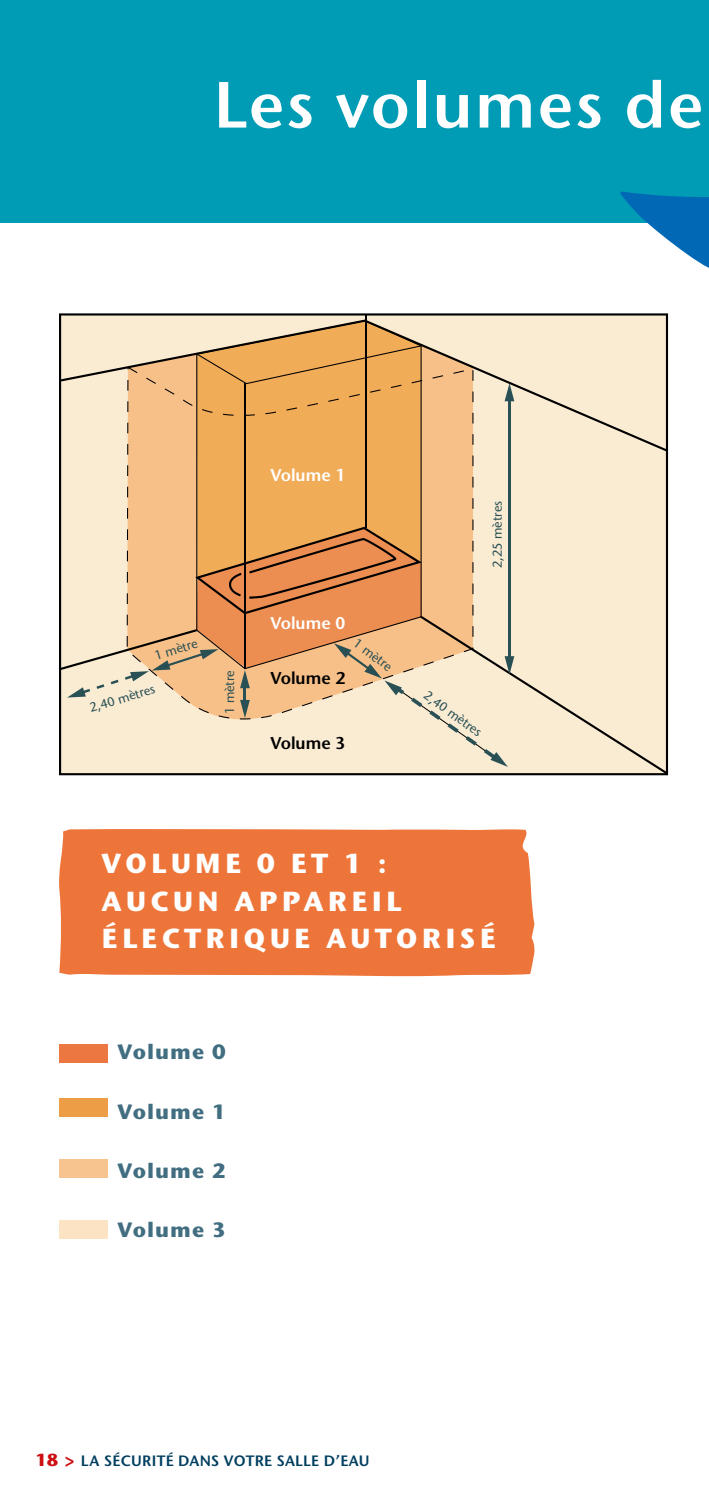
<style>
.page{position:relative;width:709px;height:1489px;background:#fff}
.page>*{position:absolute;margin:0;border:0;box-sizing:border-box;transform-origin:0 0}
.t1{font:600 65px "Stone Sans ITC Std";letter-spacing:.03em;color:#fff}
.t2{font:700 27.5px/37.5px "Stone Sans ITC Std";letter-spacing:.15em;color:#fff}
.t3{font:700 20.75px "Stone Sans ITC Std";letter-spacing:.05em;color:#426e81}
.t4{font:600 17px "Stone Sans";color:#fff}
.t5{font:600 17px "Stone Sans";color:#000}
.t6{font:600 15px "Stone Sans ITC Std";letter-spacing:.02em;color:#003e60}
.t7{font:12.75px "Stone Sans";color:#295054}
.s1{font-weight:700;font-size:17.5px;color:#cd1013}
</style>
<div class="page">
<div style="left:0;top:0;width:709px;height:223px;background:#009bb4"></div>
<div style="left:59px;top:829px;width:475px;height:147px;background:#ee7539"></div>
<svg style="left:59px;top:313px;width:609px;height:462px;fill:#faebd3"></svg>
<svg style="left:60px;top:319px;width:606px;height:132px;fill:#faebd3"></svg>
<svg style="left:127px;top:367px;width:346px;height:160px;fill:#f1ac58"></svg>
<hr style="left:365px;top:315px;width:1px;height:213px;background:#000">
<svg style="left:504px;top:383px;width:10px;height:18px"></svg>
<hr style="left:508px;top:396px;width:2px;height:261px;background:#295054">
<svg style="left:59px;top:527px;width:609px;height:247px"></svg>
<svg style="left:620px;top:191px;width:89px;height:77px"></svg>
<div style="left:59px;top:1044px;width:48px;height:18px;background:#ec7740"></div>
<div style="left:59px;top:1098px;width:48px;height:18px;background:#ee9d47"></div>
<div style="left:59px;top:1159px;width:48px;height:18px;background:#f7c48f"></div>
<div style="left:59px;top:1220px;width:48px;height:18px;background:#fce3c3"></div>
<h1 class="t1" style="left:214px;top:64px;width:491px">Les volumes de</h1>
<p class="t7" style="left:153px;top:648px;width:46px;rotate:-17deg">1 mètre</p>
<p class="t7" style="left:88px;top:701px;width:69px;rotate:-17deg">2,40 mètres</p>
<p class="t7" style="left:222px;top:714px;width:46px;rotate:-90deg">1 mètre</p>
<h3 class="t4" style="left:270px;top:464px;width:76px">Volume 1</h3>
<h3 class="t4" style="left:270px;top:613px;width:76px">Volume 0</h3>
<h3 class="t5" style="left:270px;top:667px;width:76px">Volume 2</h3>
<p class="t7" style="left:360px;top:635px;width:46px;rotate:37deg">1 mètre</p>
<h3 class="t5" style="left:270px;top:732px;width:76px">Volume 3</h3>
<p class="t7" style="left:490px;top:568px;width:69px;rotate:-90deg">2,25 mètres</p>
<p class="t7" style="left:430px;top:687px;width:69px;rotate:36deg">2,40 mètres</p>
<h2 class="t2" style="left:102px;top:844px;width:396px">VOLUME 0 ET 1 :<br>AUCUN APPAREIL<br>ÉLECTRIQUE AUTORISÉ</h2>
<h3 class="t3" style="left:117px;top:1038px;width:110px">Volume 0</h3>
<h3 class="t3" style="left:117px;top:1097px;width:110px">Volume 1</h3>
<h3 class="t3" style="left:117px;top:1157px;width:110px">Volume 2</h3>
<h3 class="t3" style="left:117px;top:1216px;width:110px">Volume 3</h3>
<p class="t6" style="left:35px;top:1451px;width:335px"><span class="s1">18 &gt;</span> LA SÉCURITÉ DANS VOTRE SALLE D’EAU</p>
</div>
